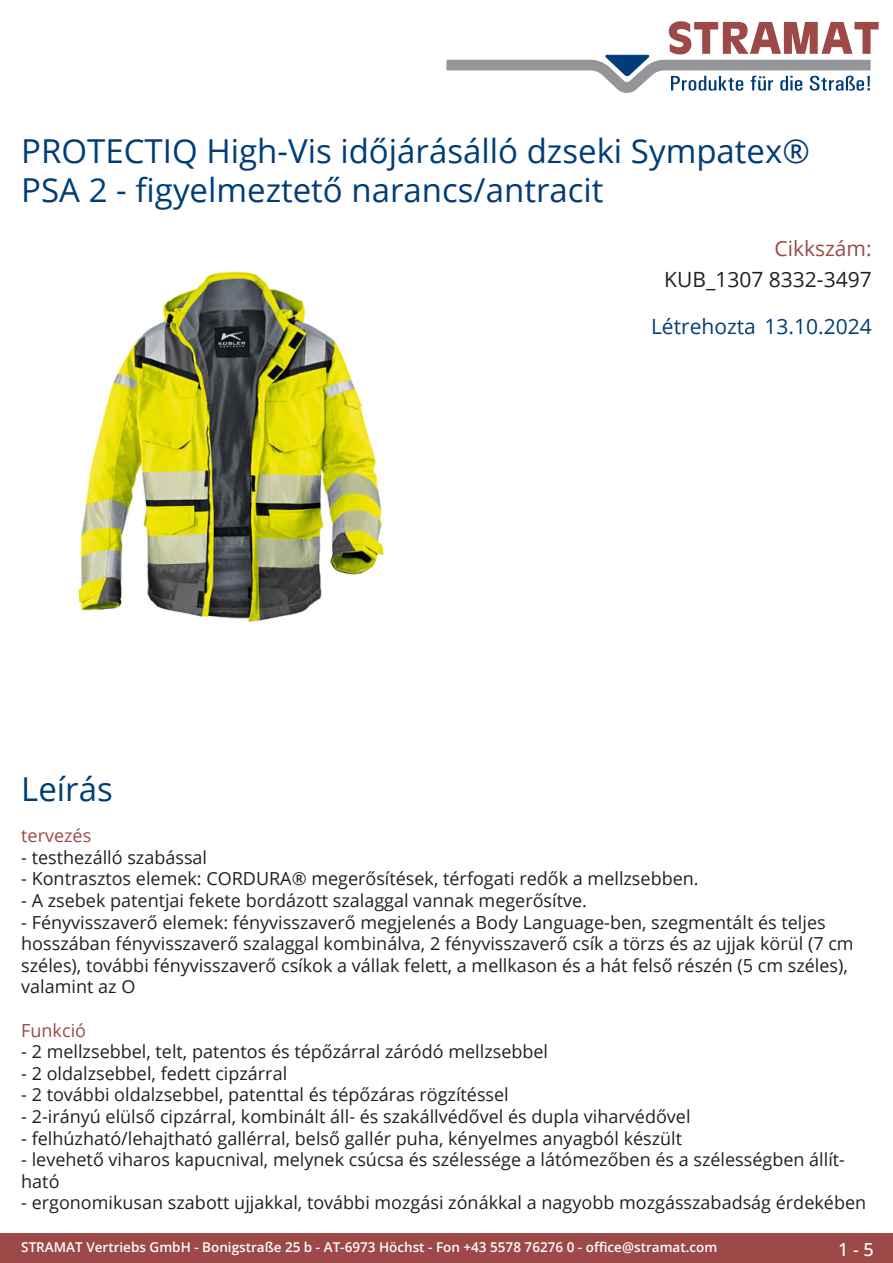
<style>
.page{position:relative;width:893px;height:1263px;background:#fff}
.page>*{position:absolute;margin:0;border:0;box-sizing:border-box;transform-origin:0 0}
.Produkttitel{font:33px/39.6px "Open Sans";color:#003d78}
.Erstellungsdatum{font:21px "Open Sans";color:#003d78}
.TechDaten_Inhalt{font:21px "Open Sans";color:#231f20}
.TechDaten_Überschrif{font:21px "Open Sans";color:#9c4948}
.Beschreibung_Text{font:18px/21.6px "Open Sans";color:#231f20}
.Beschreibung_Text-2{font:18px "Open Sans";color:#9c4948}
.t1{font:500 18px "Open Sans";color:#fff}
.t2{font:600 13.5px "Open Sans";color:#fff}
</style>
<div class="page">
<div style="left:0;top:1233px;width:893px;height:30px;background:#9c4948"></div>
<svg style="left:446px;top:21px;width:433px;height:72px"></svg>
<img style="left:78px;top:271px;width:306px;height:351px">
<p class="Produkttitel" style="left:21px;top:130px;width:790px">PROTECTIQ High-Vis időjárásálló dzseki Sympatex®<br>PSA 2 - figyelmeztető narancs/antracit</p>
<p class="TechDaten_Überschrif" style="left:774px;top:234px;width:99px">Cikkszám:</p>
<p class="TechDaten_Inhalt" style="left:664px;top:265px;width:209px">KUB_1307 8332-3497</p>
<p class="Erstellungsdatum" style="left:651px;top:312px;width:222px">Létrehozta 13.10.2024</p>
<p class="Produkttitel" style="left:21px;top:768px;width:93px">Leírás</p>
<p class="Beschreibung_Text-2" style="left:21px;top:823px;width:72px">tervezés</p>
<p class="Beschreibung_Text" style="left:21px;top:846px;width:187px">- testhezálló szabással</p>
<p class="Beschreibung_Text" style="left:21px;top:867px;width:679px">- Kontrasztos elemek: CORDURA® megerősítések, térfogati redők a mellzsebben.</p>
<p class="Beschreibung_Text" style="left:21px;top:889px;width:567px">- A zsebek patentjai fekete bordázott szalaggal vannak megerősítve.</p>
<p class="Beschreibung_Text" style="left:21px;top:911px;width:834px">- Fényvisszaverő elemek: fényvisszaverő megjelenés a Body Language-ben, szegmentált és teljes hosszában fényvisszaverő szalaggal kombinálva, 2 fényvisszaverő csík a törzs és az ujjak körül (7 cm széles), további fényvisszaverő csíkok a vállak felett, a mellkason és a hát felső részén (5 cm széles), valamint az O</p>
<p class="Beschreibung_Text-2" style="left:21px;top:1018px;width:66px">Funkció</p>
<p class="Beschreibung_Text" style="left:21px;top:1040px;width:528px">- 2 mellzsebbel, telt, patentos és tépőzárral záródó mellzsebbel</p>
<p class="Beschreibung_Text" style="left:21px;top:1062px;width:267px">- 2 oldalzsebbel, fedett cipzárral</p>
<p class="Beschreibung_Text" style="left:21px;top:1083px;width:489px">- 2 további oldalzsebbel, patenttal és tépőzáras rögzítéssel</p>
<p class="Beschreibung_Text" style="left:21px;top:1105px;width:671px">- 2-irányú elülső cipzárral, kombinált áll- és szakállvédővel és dupla viharvédővel</p>
<p class="Beschreibung_Text" style="left:21px;top:1127px;width:662px">- felhúzható/lehajtható gallérral, belső gallér puha, kényelmes anyagból készült</p>
<p class="Beschreibung_Text" style="left:21px;top:1148px;width:824px">- levehető viharos kapucnival, melynek csúcsa és szélessége a látómezőben és a szélességben állít&shy;ható</p>
<p class="Beschreibung_Text" style="left:21px;top:1191px;width:846px">- ergonomikusan szabott ujjakkal, további mozgási zónákkal a nagyobb mozgásszabadság érdekében</p>
<p class="t2" style="left:21px;top:1238px;width:698px">STRAMAT Vertriebs GmbH - Bonigstraße 25 b - AT-6973 Höchst - Fon +43 5578 76276 0 - office@stramat.com</p>
<p class="t1" style="left:838px;top:1237px;width:37px">1 - 5</p>
</div>
